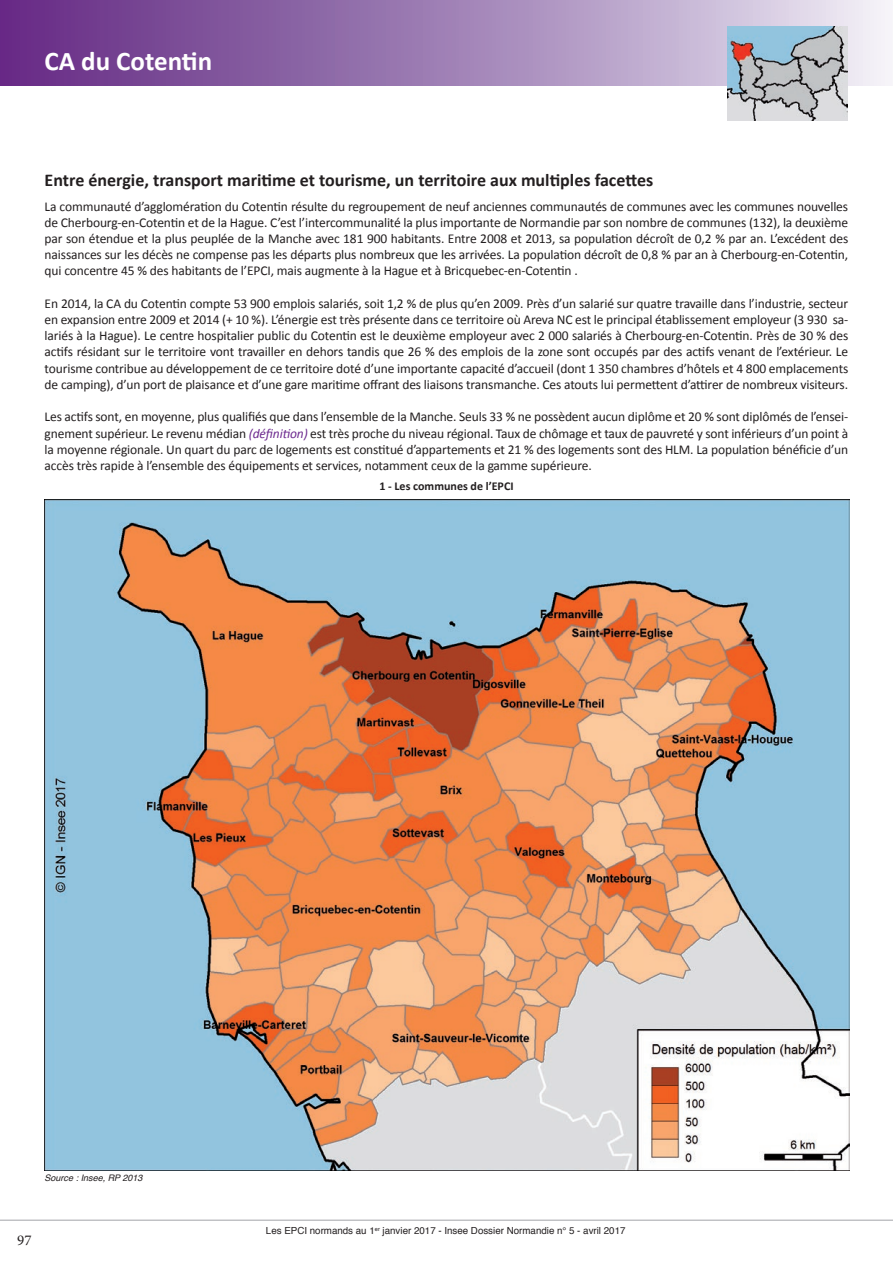
<style>
.page{position:relative;width:893px;height:1263px;background:#fff}
.page>*{position:absolute;margin:0;border:0;box-sizing:border-box;transform-origin:0 0}
.t1{font:700 27px "Calibri";color:#fff}
.t2{font:700 18px "Calibri";color:#231f20}
.t3{font:15px "Minion Pro";color:#231f20}
.t4{font:13.5px/16.2px "Calibri";letter-spacing:-.01em;color:#231f20;text-align:justify}
.t5{font:700 12px "Calibri";color:#231f20}
.t6{font:9.75px "Helvetica";color:#231f20}
.t7{font:italic 9px "Helvetica";color:#231f20}
.s1{font-style:italic;color:#6d2b8f}
</style>
<div class="page">
<div style="left:0;top:0;width:893px;height:85px;background:linear-gradient(to right,#5e237f,#ebe8f2)"></div>
<img style="left:728px;top:26px;width:119px;height:94px">
<img style="left:45px;top:499px;width:805px;height:671px">
<hr style="left:0;top:1219px;width:893px;height:2px;background:#a8a9ad">
<h1 class="t1" style="left:44px;top:44px;width:169px">CA du Cotentin</h1>
<h2 class="t2" style="left:45px;top:168px;width:610px">Entre énergie, transport maritime et tourisme, un territoire aux multiples facettes</h2>
<p class="t4" style="left:45px;top:198px;width:805px">La communauté d’agglomération du Cotentin résulte du regroupement de neuf anciennes communautés de communes avec les communes nouvelles de Cherbourg-en-Cotentin et de la Hague. C’est l’intercommunalité la plus importante de Normandie par son nombre de communes (132), la deuxième par son étendue et la plus peuplée de la Manche avec 181 900 habitants. Entre 2008 et 2013, sa population décroît de 0,2 % par an. L’excédent des naissances sur les décès ne compense pas les départs plus nombreux que les arrivées. La population décroît de 0,8 % par an à Cherbourg-en-Cotentin, qui concentre 45 % des habitants de l’EPCI, mais augmente à la Hague et à Bricquebec-en-Cotentin .</p>
<p class="t4" style="left:45px;top:295px;width:805px">En 2014, la CA du Cotentin compte 53 900 emplois salariés, soit 1,2 % de plus qu’en 2009. Près d’un salarié sur quatre travaille dans l’industrie, secteur en expansion entre 2009 et 2014 (+ 10 %). L’énergie est très présente dans ce territoire où Areva NC est le principal établissement employeur (3 930 sa&shy;lariés à la Hague). Le centre hospitalier public du Cotentin est le deuxième employeur avec 2 000 salariés à Cherbourg-en-Cotentin. Près de 30 % des actifs résidant sur le territoire vont travailler en dehors tandis que 26 % des emplois de la zone sont occupés par des actifs venant de l’extérieur. Le tourisme contribue au développement de ce territoire doté d’une importante capacité d’accueil (dont 1 350 chambres d’hôtels et 4 800 emplacements de camping), d’un port de plaisance et d’une gare maritime offrant des liaisons transmanche. Ces atouts lui permettent d’attirer de nombreux visiteurs.</p>
<p class="t4" style="left:45px;top:409px;width:805px">Les actifs sont, en moyenne, plus qualifiés que dans l’ensemble de la Manche. Seuls 33 % ne possèdent aucun diplôme et 20 % sont diplômés de l’ensei&shy;gnement supérieur. Le revenu médian <span class="s1">(définition)</span> est très proche du niveau régional. Taux de chômage et taux de pauvreté y sont inférieurs d’un point à la moyenne régionale. Un quart du parc de logements est constitué d’appartements et 21 % des logements sont des HLM. La population bénéficie d’un accès très rapide à l’ensemble des équipements et services, notamment ceux de la gamme supérieure.</p>
<p class="t5" style="left:379px;top:478px;width:136px">1 - Les communes de l’EPCI</p>
<p class="t7" style="left:45px;top:1171px;width:99px">Source : Insee, RP 2013</p>
<p class="t3" style="left:17px;top:1230px;width:16px">97</p>
<p class="t6" style="left:266px;top:1223px;width:361px">Les EPCI normands au 1<sup>er</sup> janvier 2017 - Insee Dossier Normandie n° 5 - avril 2017</p>
</div>
